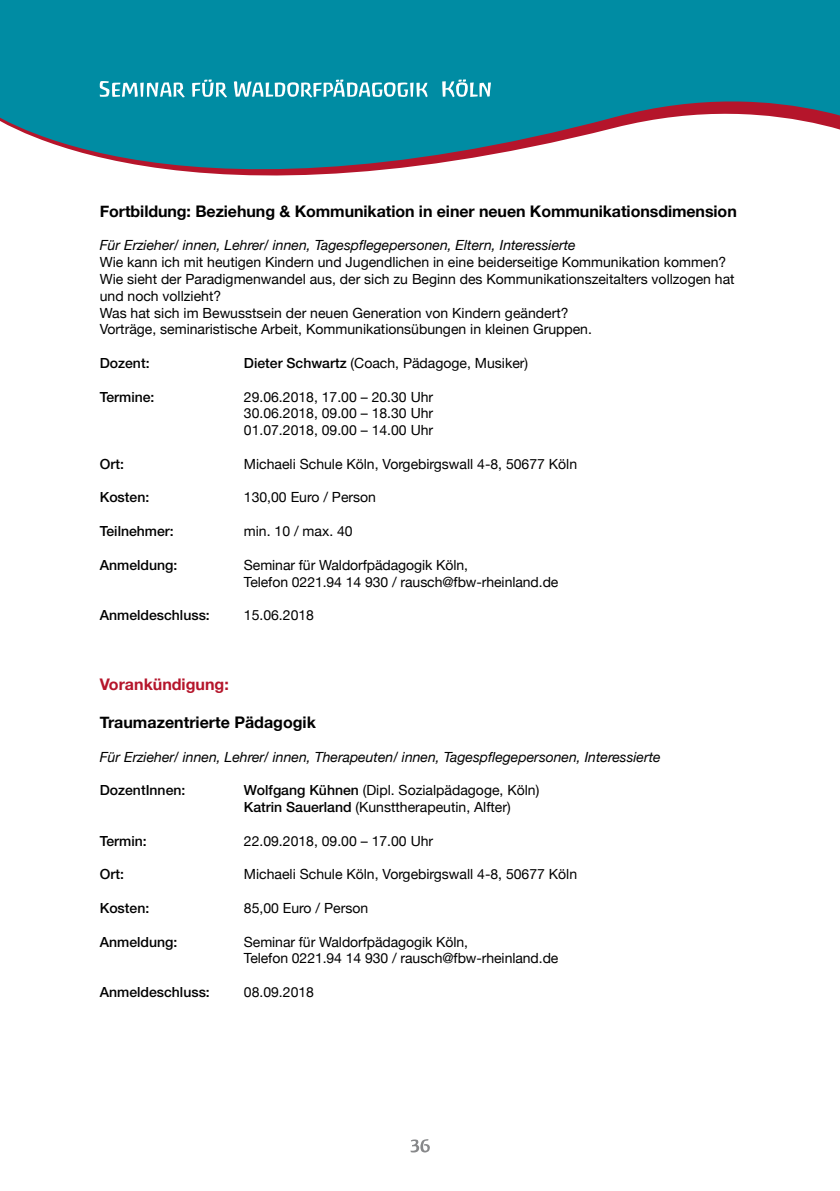
<style>
.page{position:relative;width:840px;height:1191px;background:#fff}
.page>*{position:absolute;margin:0;border:0;box-sizing:border-box;transform-origin:0 0}
.t1{font:700 16px "Helvetica Neue";letter-spacing:-.005em;color:#000}
.t2{font:700 16px "Helvetica Neue";color:#b5152b}
.t3{font:14px/16.8px "Helvetica Neue";color:#000}
.t4{font:italic 14px "Helvetica Neue";color:#000}
.t5{font:500 14px "Helvetica Neue";color:#000}
.s1{font-weight:500}
</style>
<div class="page">
<svg style="left:0;top:0;width:839px;height:176px;fill:#008ca3"></svg>
<svg style="left:100px;top:79px;width:390px;height:18px"></svg>
<svg style="left:410px;top:1139px;width:19px;height:13px"></svg>
<p class="t1" style="left:100px;top:198px;width:638px">Fortbildung: Beziehung &amp; Kommunikation in einer neuen Kommunikationsdimension</p>
<p class="t4" style="left:100px;top:235px;width:477px">Für Erzieher/ innen, Lehrer/ innen, Tagespflegepersonen, Eltern, Interessierte</p>
<p class="t3" style="left:100px;top:255px;width:636px">Wie kann ich mit heutigen Kindern und Jugendlichen in eine beiderseitige Kommunikation kommen?<br>Wie sieht der Paradigmenwandel aus, der sich zu Beginn des Kommunikationszeitalters vollzogen hat und noch vollzieht?<br>Was hat sich im Bewusstsein der neuen Generation von Kindern geändert?<br>Vorträge, seminaristische Arbeit, Kommunikationsübungen in kleinen Gruppen.</p>
<p class="t5" style="left:100px;top:355px;width:51px">Dozent:</p>
<p class="t3" style="left:244px;top:355px;width:285px"><span class="s1">Dieter Schwartz</span> (Coach, Pädagoge, Musiker)</p>
<p class="t5" style="left:100px;top:388px;width:56px">Termine:</p>
<p class="t3" style="left:244px;top:389px;width:191px;text-align:justify">29.06.2018, 17.00 – 20.30 Uhr 30.06.2018, 09.00 – 18.30 Uhr 01.07.2018, 09.00 – 14.00 Uhr</p>
<p class="t5" style="left:100px;top:455px;width:26px">Ort:</p>
<p class="t3" style="left:244px;top:456px;width:334px">Michaeli Schule Köln, Vorgebirgswall 4-8, 50677 Köln</p>
<p class="t5" style="left:100px;top:489px;width:51px">Kosten:</p>
<p class="t3" style="left:244px;top:490px;width:134px">130,00 Euro / Person</p>
<p class="t5" style="left:100px;top:523px;width:75px">Teilnehmer:</p>
<p class="t3" style="left:244px;top:523px;width:110px">min. 10 / max. 40</p>
<p class="t5" style="left:100px;top:556px;width:79px">Anmeldung:</p>
<p class="t3" style="left:244px;top:557px;width:316px">Seminar für Waldorfpädagogik Köln,<br>Telefon 0221.94 14 930 / rausch@fbw-rheinland.de</p>
<p class="t5" style="left:100px;top:607px;width:111px">Anmeldeschluss:</p>
<p class="t3" style="left:244px;top:607px;width:72px">15.06.2018</p>
<p class="t2" style="left:100px;top:671px;width:130px">Vorankündigung:</p>
<p class="t1" style="left:100px;top:710px;width:217px">Traumazentrierte Pädagogik</p>
<p class="t4" style="left:100px;top:746px;width:562px">Für Erzieher/ innen, Lehrer/ innen, Therapeuten/ innen, Tagespflegepersonen, Interessierte</p>
<p class="t5" style="left:100px;top:782px;width:87px">DozentInnen:</p>
<p class="t3" style="left:244px;top:783px;width:297px"><span class="s1">Wolfgang Kühnen</span> (Dipl. Sozialpädagoge, Köln)<br><span class="s1">Katrin Sauerland</span> (Kunsttherapeutin, Alfter)</p>
<p class="t5" style="left:100px;top:832px;width:48px">Termin:</p>
<p class="t3" style="left:244px;top:833px;width:191px">22.09.2018, 09.00 – 17.00 Uhr</p>
<p class="t5" style="left:100px;top:866px;width:26px">Ort:</p>
<p class="t3" style="left:244px;top:867px;width:334px">Michaeli Schule Köln, Vorgebirgswall 4-8, 50677 Köln</p>
<p class="t5" style="left:100px;top:899px;width:51px">Kosten:</p>
<p class="t3" style="left:244px;top:900px;width:126px">85,00 Euro / Person</p>
<p class="t5" style="left:100px;top:933px;width:79px">Anmeldung:</p>
<p class="t3" style="left:244px;top:934px;width:316px">Seminar für Waldorfpädagogik Köln,<br>Telefon 0221.94 14 930 / rausch@fbw-rheinland.de</p>
<p class="t5" style="left:100px;top:983px;width:111px">Anmeldeschluss:</p>
<p class="t3" style="left:244px;top:984px;width:72px">08.09.2018</p>
</div>
